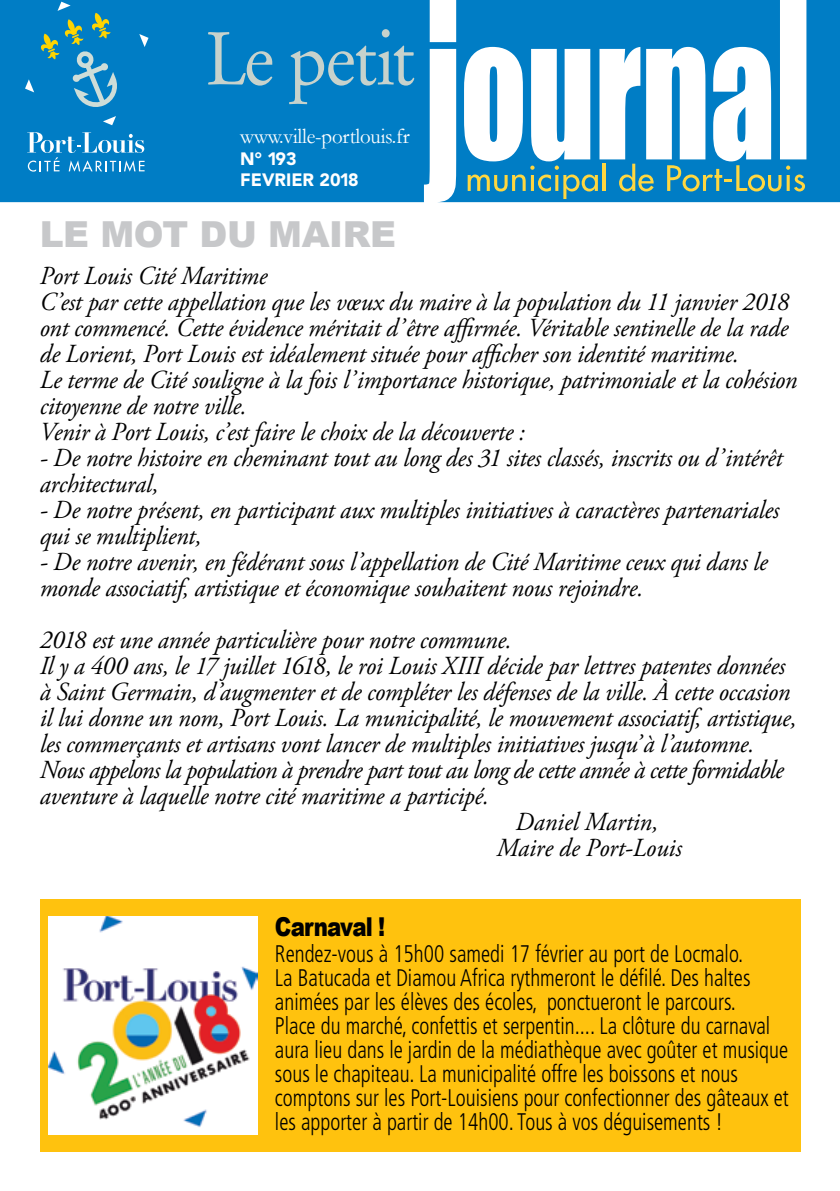
<style>
.page{position:relative;width:840px;height:1191px;background:#fff}
.page>*{position:absolute;margin:0;border:0;box-sizing:border-box;transform-origin:0 0}
.t1{font:900 35.8px "Arial";letter-spacing:-.01em;color:#c7c8ca}
.t2{font:italic 26px/26px "Adobe Garamond Pro";letter-spacing:-.01em;color:#000;scale:.95 1}
.t3{font:italic 26px "Adobe Garamond Pro";letter-spacing:-.03em;color:#000;scale:.95 1}
.t4{font:900 26px "Arial";letter-spacing:-.04em;color:#000;scale:.82 1}
.t5{font:300 condensed 24px/24px "Frutiger LT Std";color:#000;scale:.89 1}
.t6{font:22px "Garamond";letter-spacing:-.01em;color:#fff;scale:.95 1}
.t7{font:900 17.8px/21.4px "Avenir LT Std";color:#fff}
</style>
<div class="page">
<div style="left:40px;top:899px;width:759px;height:252px;background:#ffc20e"></div>
<svg style="left:0;top:0;width:839px;height:202px;fill:#007dc5"></svg>
<svg style="left:467px;top:166px;width:130px;height:33px;background:#3690a8"></svg>
<hr style="left:602px;top:164px;width:3px;height:27px;background:#ffd740">
<svg style="left:618px;top:164px;width:35px;height:27px"></svg>
<svg style="left:666px;top:165px;width:138px;height:26px;background:#4394a1"></svg>
<svg style="left:208px;top:32px;width:64px;height:54px;background:#3091c6"></svg>
<svg style="left:289px;top:29px;width:125px;height:75px;background:#258dc6"></svg>
<div style="left:12px;top:0;width:171px;height:202px;background:#007dc5"></div>
<svg style="left:103px;top:116px;width:13px;height:9px"></svg>
<svg style="left:139px;top:34px;width:9px;height:13px"></svg>
<svg style="left:40px;top:2px;width:77px;height:105px"></svg>
<svg style="left:25px;top:79px;width:9px;height:13px"></svg>
<svg style="left:27px;top:132px;width:117px;height:40px"></svg>
<img style="left:48px;top:916px;width:209px;height:218px">
<p class="t6" style="left:240px;top:121px;width:180px">www.ville-portlouis f r.</p>
<p class="t7" style="left:240px;top:148px;width:120px">N° 193<br>FEVRIER 2018</p>
<h1 class="t1" style="left:40px;top:208px;width:358px">LE MOT DU MAIRE</h1>
<p class="t2" style="left:40px;top:263px;width:798px">Port Louis Cité Maritime<br>C’est par cette appellation que les vœux du maire laà population du 11 janvier 2018 ont commencé. Cette évidence méritait ’d être affirmée. Véritable sentinelle de la rade de Lorient, Port Louis est idéalement située pour afficher son identité maritime.<br>Le terme de Cité souligne laà fois ’l importance historique, patrimoniale laet cohésion citoyenne de notre ville.<br>Venir à Port Louis ’c, estfaire le choix de la découverte :</p>
<p class="t2" style="left:40px;top:445px;width:782px">- De notre histoire en cheminant tout au long des 31 sites classés, inscrits ou ’d intérêt architectural,</p>
<p class="t2" style="left:40px;top:497px;width:779px">- De notre présent en, participant aux multiples initiatives à caractères partenariales qui se multiplient,</p>
<p class="t2" style="left:40px;top:549px;width:767px">- De notre avenir en, fédérant sous ’l appellation de Cité Maritime ceux qui dans le monde associatif, artistique et économique souhaitent nous rejoindre.</p>
<p class="t2" style="left:40px;top:627px;width:498px">2018 est une année particulière pour notre commune.</p>
<p class="t2" style="left:40px;top:653px;width:786px">ayIl 400 ans le, 17juillet 1618, le roi Louis XIII décide par lettres patentes données</p>
<p class="t2" style="left:40px;top:679px;width:790px">à Saint Germain ’d, augmenter et de compléter les défenses de la ville À. cette occasion</p>
<p class="t2" style="left:40px;top:705px;width:798px">il lui donne un nom, Port Louis. La municipalité le, mouvement associatif, artistique,</p>
<p class="t2" style="left:40px;top:731px;width:753px">les commerçants et artisans vont lancer de multiples initiatives jusqu ’là’ automne.</p>
<p class="t3" style="left:40px;top:754px;width:784px">Nous appelons la population à prendre part tout au long de cette année à cetteformidable</p>
<p class="t2" style="left:40px;top:783px;width:474px">aventure à laquelle notre cité maritime a participé.</p>
<p class="t2" style="left:515px;top:809px;width:152px">Daniel Martin,</p>
<p class="t2" style="left:496px;top:835px;width:196px">Maire de Port-Louis</p>
<p class="t4" style="left:275px;top:907px;width:136px">Carnaval !</p>
<p class="t5" style="left:275px;top:942px;width:578px">Rendez-vous à 15h00 samedi 17 février au port de Locmalo.<br>La Batucada et Diamou Africa rythmeront le défilé. Des haltes animées par les élèves des écoles, ponctueront le parcours.<br>Place du marché, confettis et serpentin.... La clôture du carnaval aura lieu dans le jardin de la médiathèque avec goûter et musique sous le chapiteau La. municipalité offre les boissons et nous comptons sur les Port-Louisiens pour confectionner des gâteaux et les apporter à partir de 14h00.Tous à vos déguisements !</p>
</div>
